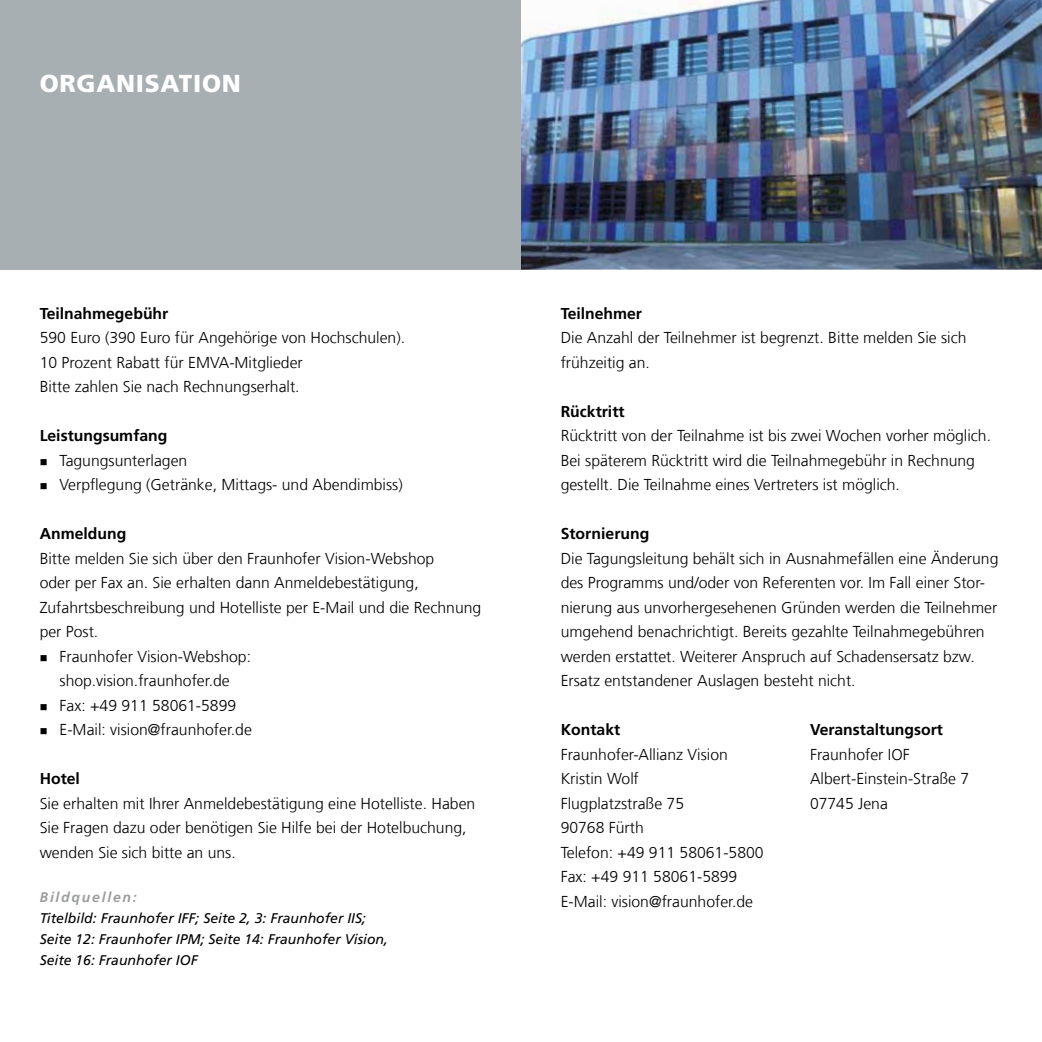
<style>
.page{position:relative;width:1042px;height:1042px;background:#fff}
.page>*{position:absolute;margin:0;border:0;box-sizing:border-box;transform-origin:0 0}
.t1{font:900 24.5px "Frutiger LT Com";color:#fff}
.t2{font:300 15.75px/24.5px "Frutiger LT Com";color:#000}
.t3{font:700 15.75px "Frutiger LT Com";color:#000}
.t4{font:italic 14px/21px "Frutiger LT Com";color:#000}
.t5{font:italic 700 14px "Frutiger LT Com";letter-spacing:.125em;color:#9c9d9d}
</style>
<div class="page">
<div style="left:0;top:0;width:546px;height:270px;background:#a8afb3"></div>
<img style="left:521px;top:0;width:521px;height:270px">
<h1 class="t1" style="left:40px;top:69px;width:18px">ORGANISATION</h1>
<p class="t3" style="left:40px;top:304px;width:130px">Teilnahmegebühr</p>
<p class="t2" style="left:40px;top:326px;width:367px">590 Euro (390 Euro für Angehörige von Hochschulen).<br>10 Prozent Rabatt für EMVA-Mitglieder<br>Bitte zahlen Sie nach Rechnungserhalt.</p>
<p class="t3" style="left:40px;top:426px;width:129px">Leistungsumfang</p>
<p class="t2" style="left:60px;top:448px;width:345px">Tagungsunterlagen<br>Verpflegung (Getränke, Mittags- und Abendimbiss)</p>
<p class="t3" style="left:40px;top:524px;width:88px">Anmeldung</p>
<p class="t2" style="left:40px;top:546px;width:396px">Bitte melden Sie sich über den Fraunhofer Vision-Webshop</p>
<p class="t2" style="left:40px;top:571px;width:380px">oder per Fax an. Sie erhalten dann Anmeldebestätigung,</p>
<p class="t2" style="left:40px;top:595px;width:443px">Zufahrtsbeschreibung und Hotelliste per E-Mail und die Rechnung</p>
<p class="t2" style="left:40px;top:620px;width:60px">per Post.</p>
<p class="t2" style="left:60px;top:644px;width:193px">Fraunhofer Vision-Webshop:</p>
<p class="t2" style="left:60px;top:669px;width:172px">shop.vision.fraunhofer.de</p>
<p class="t2" style="left:60px;top:693px;width:178px">Fax: +49 911 58061-5899</p>
<p class="t2" style="left:60px;top:718px;width:194px">E-Mail: vision@fraunhofer.de</p>
<p class="t3" style="left:40px;top:769px;width:42px">H otel</p>
<p class="t2" style="left:40px;top:791px;width:437px">Sie erhalten mit Ihrer Anmeldebestätigung eine Hotelliste. Haben<br>Sie Fragen dazu oder benötigen Sie Hilfe bei der Hotelbuchung, wenden Sie sich bitte an uns.</p>
<p class="t5" style="left:40px;top:889px;width:99px">Bildquellen:</p>
<p class="t4" style="left:40px;top:907px;width:350px">Titelbild: Fraunhofer IFF; Seite 2, 3: Fraunhofer IIS;<br>Seite 12: Fraunhofer IPM; Seite 14: Fraunhofer Vision,<br>Seite 16: Fraunhofer IOF</p>
<p class="t3" style="left:561px;top:304px;width:83px">Teilnehmer</p>
<p class="t2" style="left:561px;top:326px;width:407px">Die Anzahl der Teilnehmer ist begrenzt. Bitte melden Sie sich frühzeitig an.</p>
<p class="t3" style="left:561px;top:402px;width:65px">Rücktritt</p>
<p class="t2" style="left:561px;top:424px;width:432px">Rücktritt von der Teilnahme ist bis zwei Wochen vorher möglich.<br>Bei späterem Rücktritt wird die Teilnahmegebühr in Rechnung gestellt. Die Teilnahme eines Vertreters ist möglich.</p>
<p class="t3" style="left:561px;top:524px;width:90px">Stornierung</p>
<p class="t2" style="left:561px;top:546px;width:439px">Die Tagungsleitung behält sich in Ausnahmefällen eine Änderung des Programms und/oder von Referenten vor. Im Fall einer Stor&shy;nierung aus unvorhergesehenen Gründen werden die Teilnehmer umgehend benachrichtigt. Bereits gezahlte Teilnahmegebühren werden erstattet. Weiterer Anspruch auf Schadensersatz bzw.<br>Ersatz entstandener Auslagen besteht nicht.</p>
<p class="t3" style="left:561px;top:720px;width:61px">Kontakt</p>
<p class="t2" style="left:561px;top:742px;width:204px">Fraunhofer-Allianz Vision<br>Kristin Wolf<br>Flugplatzstraße 75<br>90768 Fürth<br>Telefon: +49 911 58061-5800<br>Fax: +49 911 58061-5899<br>E-Mail: vision@fraunhofer.de</p>
<p class="t3" style="left:810px;top:720px;width:135px">Veranstaltungsort</p>
<p class="t2" style="left:810px;top:742px;width:161px">Fraunhofer IOF<br>Albert-Einstein-Straße 7<br>07745 Jena</p>
</div>
